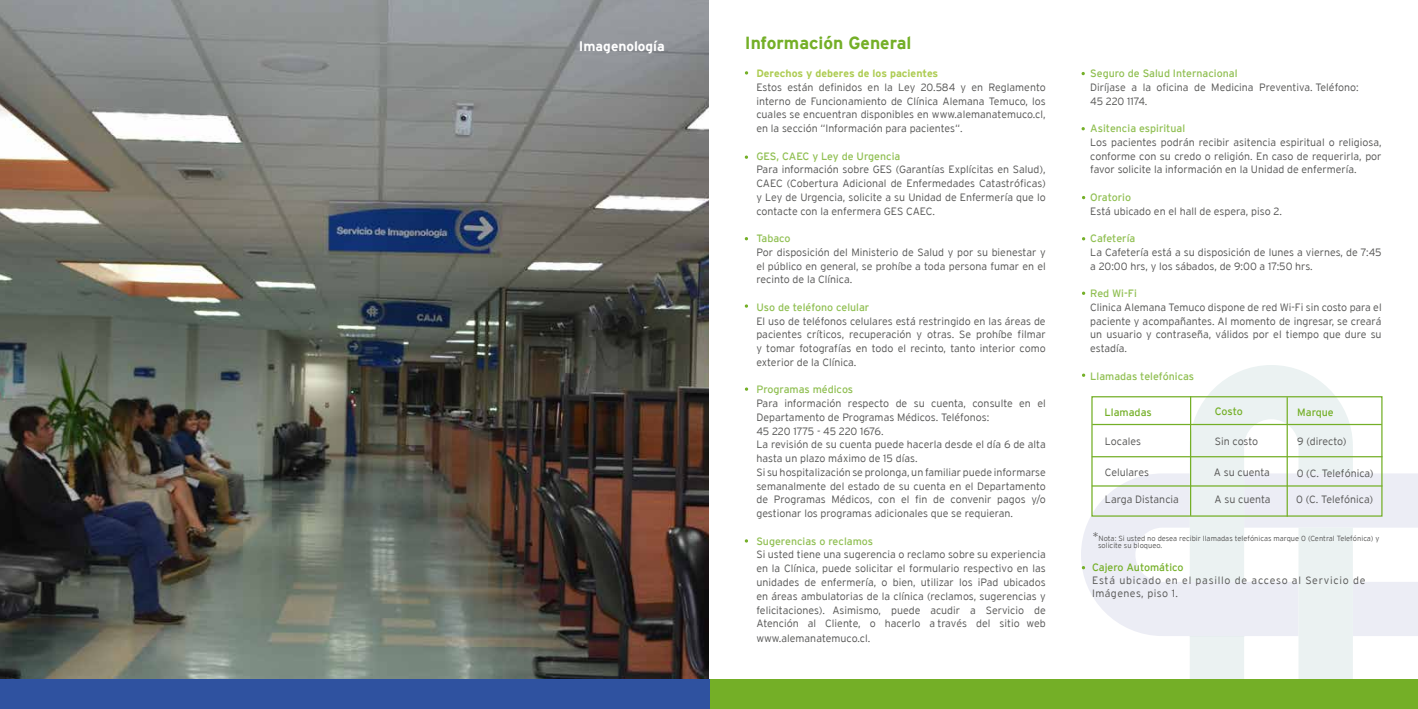
<style>
.page{position:relative;width:1418px;height:709px;background:#fff}
.page>*{position:absolute;margin:0;border:0;box-sizing:border-box;transform-origin:0 0}
.t1{font:700 17.5px "Interstate";color:#74af27}
.t2{font:700 13.75px "Interstate";color:#fff}
.t3{font:300 10.62px/13.8px "Interstate";color:#575756;text-align:justify}
.t4{font:10.62px "Interstate";color:#90bf52}
.t5{font:300 10.62px/12.8px "Interstate";letter-spacing:.07em;color:#575756}
.t6{font:10.62px "Interstate";color:#74af27}
.t7{font:700 10.62px "Interstate";color:#aecc53}
.t8{font:300 7.5px/7.5px "Interstate";color:#575756}
.s1{font-size:12.5px}
</style>
<div class="page">
<svg style="left:1081px;top:473px;width:336px;height:163px;fill:#ecedf5"></svg>
<svg style="left:1189px;top:365px;width:163px;height:314px;fill:#ecf2f5"></svg>
<div style="left:1298px;top:527px;width:54px;height:152px;background:#ebf2f2"></div>
<div style="left:709px;top:679px;width:708px;height:30px;background:#74af27"></div>
<svg style="left:1082px;top:291px;width:3px;height:4px"></svg>
<svg style="left:1082px;top:373px;width:3px;height:4px"></svg>
<div style="left:1091px;top:396px;width:291px;height:120px;border:1px solid #74af27"></div>
<hr style="left:1189px;top:396px;width:2px;height:120px;background:#74af27">
<hr style="left:1286px;top:397px;width:1px;height:119px;background:#74af27">
<hr style="left:1092px;top:424px;width:289px;height:1px;background:#74af27">
<hr style="left:1091px;top:456px;width:291px;height:1px;background:#74af27">
<hr style="left:1091px;top:485px;width:291px;height:1px;background:#74af27">
<svg style="left:1081px;top:566px;width:4px;height:3px"></svg>
<svg style="left:745px;top:71px;width:3px;height:4px"></svg>
<svg style="left:744px;top:155px;width:4px;height:4px"></svg>
<svg style="left:744px;top:304px;width:4px;height:4px"></svg>
<img style="left:0;top:0;width:708px;height:679px">
<div style="left:0;top:679px;width:709px;height:30px;background:#2f52a0"></div>
<svg style="left:745px;top:387px;width:3px;height:4px"></svg>
<p class="t2" style="left:579px;top:39px;width:87px">Imagenología</p>
<h1 class="t1" style="left:744px;top:33px;width:168px">Información General</h1>
<p class="t7" style="left:756px;top:67px;width:183px">Derechos y deberes de los pacientes</p>
<p class="t3" style="left:756px;top:80px;width:291px">Estos están definidos en la Ley 20.584 y en Reglamento interno de Funcionamiento de Clínica Alemana Temuco, los cuales se encuentran disponibles en www.alemanatemuco.cl, en la sección “Información para pacientes“.</p>
<p class="t4" style="left:756px;top:150px;width:145px">GES, CAEC y Ley de Urgencia</p>
<p class="t3" style="left:756px;top:163px;width:291px">Para información sobre GES (Garantías Explícitas en Salud), CAEC (Cobertura Adicional de Enfermedades Catastróficas) y Ley de Urgencia, solicite a su Unidad de Enfermería que lo contacte con la enfermera GES CAEC.</p>
<p class="t4" style="left:756px;top:232px;width:36px">Tabaco</p>
<p class="t3" style="left:756px;top:245px;width:291px">Por disposición del Ministerio de Salud y por su bienestar y el público en general, se prohíbe a toda persona fumar en el recinto de la Clínica.</p>
<p class="t4" style="left:756px;top:301px;width:114px">Uso de teléfono celular</p>
<p class="t3" style="left:756px;top:314px;width:291px">El uso de teléfonos celulares está restringido en las áreas de pacientes críticos, recuperación y otras. Se prohíbe filmar y tomar fotografías en todo el recinto, tanto interior como exterior de la Clínica.</p>
<p class="t4" style="left:756px;top:384px;width:98px">Programas médicos</p>
<p class="t3" style="left:756px;top:396px;width:291px;text-align:left">Para información respecto de su cuenta, consulte en el Departamento de Programas Médicos. Teléfonos:<br>45 220 1775 - 45 220 1676.<br>La revisión de su cuenta puede hacerla desde el día 6 de alta hasta un plazo máximo de 15 días.<br>Si su hospitalización se prolonga, un familiar puede informarse semanalmente del estado de su cuenta en el Departamento de Programas Médicos, con el fin de convenir pagos y/o gestionar los programas adicionales que se requieran.</p>
<p class="t4" style="left:756px;top:535px;width:118px">Sugerencias o reclamos</p>
<p class="t3" style="left:756px;top:548px;width:291px">Si usted tiene una sugerencia o reclamo sobre su experiencia en la Clínica, puede solicitar el formulario respectivo en las unidades de enfermería, o bien, utilizar los iPad ubicados en áreas ambulatorias de la clínica (reclamos, sugerencias y felicitaciones). Asimismo, puede acudir a Servicio de Atención al Cliente, o hacerlo a través del sitio web</p>
<p class="t3" style="left:756px;top:631px;width:115px">www.alemanatemuco.cl.</p>
<p class="t4" style="left:1090px;top:67px;width:149px">Seguro de Salud Internacional</p>
<p class="t3" style="left:1090px;top:80px;width:270px">Diríjase a la oficina de Medicina Preventiva. Teléfono:<br>45 220 1174.</p>
<p class="t4" style="left:1090px;top:122px;width:96px">Asitencia espiritual</p>
<p class="t3" style="left:1090px;top:135px;width:293px">Los pacientes podrán recibir asitencia espiritual o religiosa, conforme con su credo o religión. En caso de requerirla, por favor solicite la información en la Unidad de enfermería.</p>
<p class="t4" style="left:1090px;top:191px;width:42px">Oratorio</p>
<p class="t3" style="left:1090px;top:204px;width:193px">Está ubicado en el hall de espera, piso 2.</p>
<p class="t4" style="left:1090px;top:232px;width:47px">Cafetería</p>
<p class="t3" style="left:1090px;top:245px;width:293px">La Cafetería está a su disposición de lunes a viernes, de 7:45 a 20:00 hrs, y los sábados, de 9:00 a 17:50 hrs.</p>
<p class="t4" style="left:1090px;top:287px;width:48px">Red Wi-Fi</p>
<p class="t3" style="left:1090px;top:300px;width:293px">Clinica Alemana Temuco dispone de red Wi-Fi sin costo para el paciente y acompañantes. Al momento de ingresar, se creará un usuario y contraseña, válidos por el tiempo que dure su estadía.</p>
<p class="t4" style="left:1090px;top:370px;width:105px">Llamadas telefónicas</p>
<p class="t6" style="left:1104px;top:406px;width:49px">Llamadas</p>
<p class="t6" style="left:1214px;top:405px;width:30px">Costo</p>
<p class="t6" style="left:1297px;top:406px;width:38px">Marque</p>
<p class="t3" style="left:1104px;top:435px;width:38px">Locales</p>
<p class="t3" style="left:1214px;top:435px;width:45px">Sin costo</p>
<p class="t3" style="left:1213px;top:465px;width:58px">A su cuenta</p>
<p class="t3" style="left:1297px;top:435px;width:51px">9 (directo)</p>
<p class="t3" style="left:1104px;top:465px;width:45px">Celulares</p>
<p class="t3" style="left:1296px;top:466px;width:78px">0 (C. Telefónica)</p>
<p class="t3" style="left:1214px;top:492px;width:58px">A su cuenta</p>
<p class="t3" style="left:1296px;top:492px;width:78px">0 (C. Telefónica)</p>
<p class="t3" style="left:1104px;top:492px;width:76px">Larga Distancia</p>
<p class="t8" style="left:1098px;top:534px;width:283px;text-indent:-6px"><span class="s1">*</span>Nota: Si usted no desea recibir llamadas telefónicas marque 0 (Central Telefónica) y solicite su bloqueo.</p>
<p class="t6" style="left:1092px;top:561px;width:93px">Cajero Automático</p>
<p class="t5" style="left:1092px;top:573px;width:275px">Está ubicado en el pasillo de acceso al Servicio de<br>Imágenes, piso 1.</p>
</div>
